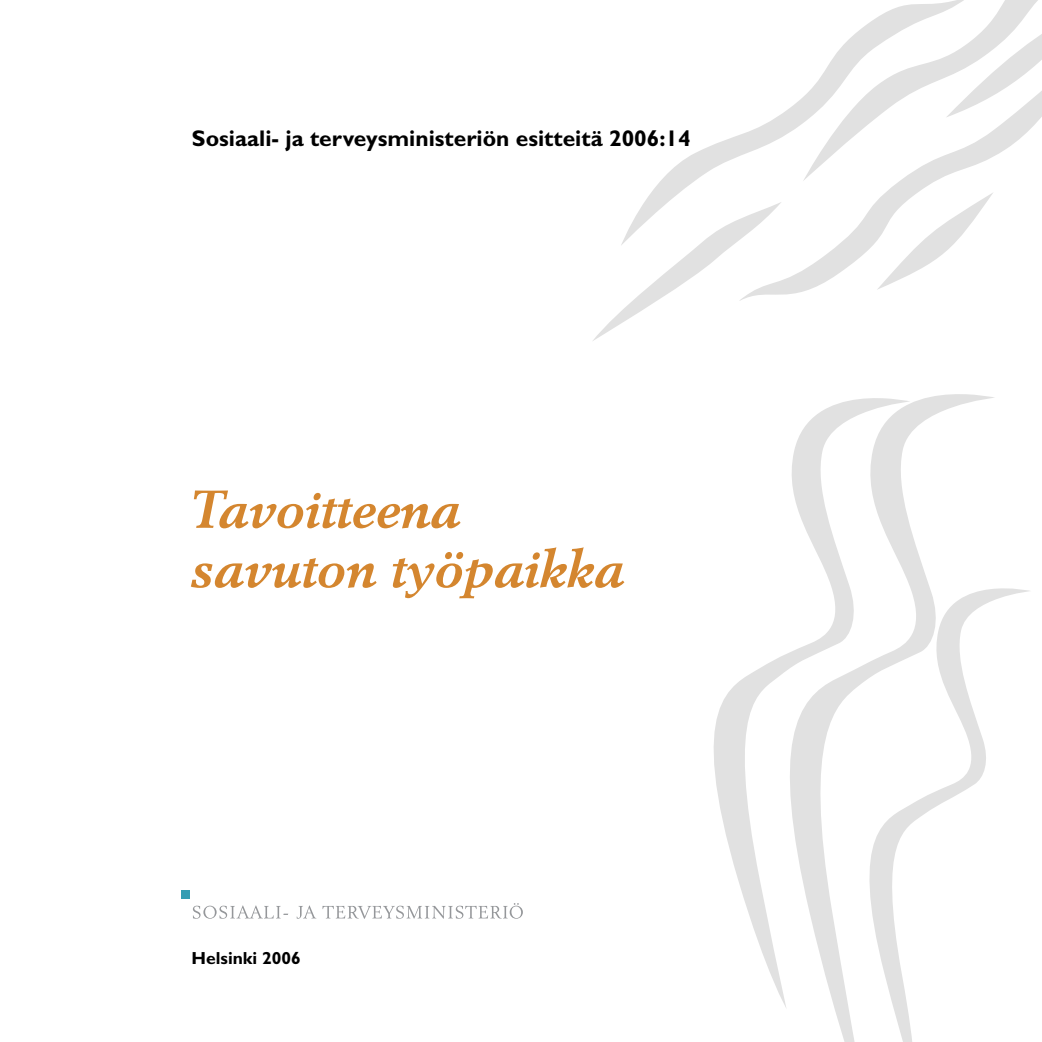
<style>
.page{position:relative;width:1042px;height:1042px;background:#fff}
.page>*{position:absolute;margin:0;border:0;box-sizing:border-box;transform-origin:0 0}
.Tittelisivun_ots{font:italic 700 52.5px "Berling";color:#d4862f}
.t1{font:700 22.75px "Gill Sans";color:#000}
.t2{font:700 17.5px "Gill Sans";color:#000}
</style>
<div class="page">
<div style="left:181px;top:890px;width:9px;height:9px;background:#349db3"></div>
<svg style="left:322px;top:903px;width:201px;height:15px"></svg>
<svg style="left:193px;top:905px;width:95px;height:13px"></svg>
<svg style="left:297px;top:905px;width:19px;height:13px"></svg>
<svg style="left:835px;top:394px;width:159px;height:648px"></svg>
<svg style="left:713px;top:394px;width:197px;height:615px"></svg>
<svg style="left:593px;top:246px;width:138px;height:95px"></svg>
<svg style="left:847px;top:573px;width:183px;height:469px"></svg>
<svg style="left:621px;top:135px;width:118px;height:111px"></svg>
<svg style="left:835px;top:0;width:207px;height:56px"></svg>
<svg style="left:739px;top:56px;width:303px;height:245px"></svg>
<p class="t1" style="left:192px;top:125px;width:500px">Sosiaali- ja terveysministeriön esitteitä 2006:14</p>
<p class="Tittelisivun_ots" style="left:190px;top:478px;width:271px">Tavoitteena</p>
<p class="Tittelisivun_ots" style="left:190px;top:537px;width:435px">savuton työpaikka</p>
<p class="t2" style="left:191px;top:948px;width:111px">Helsinki 2006</p>
</div>
